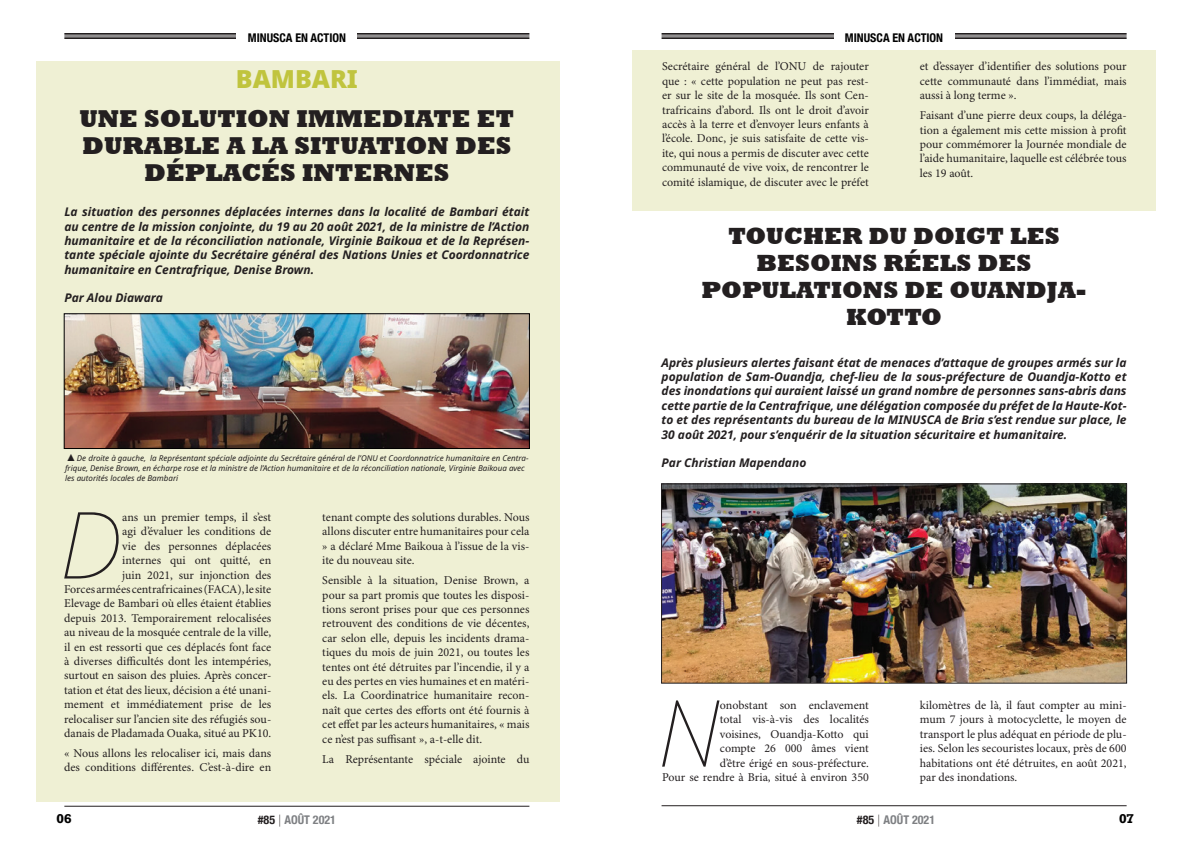
<style>
.page{position:relative;width:1191px;height:842px;background:#fff}
.page>*{position:absolute;margin:0;border:0;box-sizing:border-box;transform-origin:0 0}
.t1{font:italic 100 92.7px "Noto Sans";color:#231f20}
.t2{font:800 25px/27px "Rockwell";color:#231f20;text-align:center}
.t3{font:900 25px "Noto Sans";color:#c0c43e}
.t4{font:800 24px/27px "Rockwell";color:#231f20;text-align:center}
.t5{font:12px/14.4px "Minion Pro";color:#231f20;text-align:justify}
.t6{font:italic 700 12px/14.4px "Noto Sans";color:#231f20;text-align:justify}
.t7{font:700 condensed 12px "Helvetica Neue";color:#000}
.t8{font:700 condensed 12px "Helvetica Neue";color:#7e8083}
.t9{font:700 12px "Rockwell";color:#000}
.t10{font:italic 8px/9.6px "Noto Sans";color:#231f20}
.s1{font-style:normal;font-size:12px}
.s2{color:#231f20}
.s3{font-weight:100;font-stretch:normal;color:#231f20}
</style>
<div class="page">
<hr style="left:64px;top:806px;width:465px;height:1px;background:#231f20">
<hr style="left:661px;top:805px;width:465px;height:1px;background:#231f20">
<hr style="left:64px;top:33px;width:465px;height:2px;background:#231f20">
<hr style="left:64px;top:36px;width:465px;height:1px;background:#231f20">
<hr style="left:64px;top:37px;width:465px;height:2px;background:#231f20">
<hr style="left:661px;top:33px;width:465px;height:2px;background:#231f20">
<hr style="left:661px;top:36px;width:465px;height:1px;background:#231f20">
<hr style="left:661px;top:37px;width:465px;height:2px;background:#231f20">
<div style="left:237px;top:26px;width:120px;height:20px;background:#fff"></div>
<div style="left:834px;top:26px;width:120px;height:20px;background:#fff"></div>
<div style="left:632px;top:51px;width:524px;height:160px;background:#eff0d4"></div>
<div style="left:36px;top:62px;width:523px;height:740px;background:#eff0d4"></div>
<img style="left:66px;top:316px;width:461px;height:131px">
<div style="left:64px;top:314px;width:465px;height:135px;border:1px solid #000"></div>
<img style="left:663px;top:486px;width:461px;height:195px">
<div style="left:661px;top:484px;width:465px;height:199px;border:1px solid #231f20"></div>
<p class="t7" style="left:248px;top:28px;width:100px">MINUSCA EN ACTION</p>
<p class="t7" style="left:845px;top:28px;width:100px">MINUSCA EN ACTION</p>
<h2 class="t3" style="left:236px;top:60px;width:124px">BAMBARI</h2>
<h2 class="t2" style="left:79px;top:105px;width:436px">UNE SOLUTION IMMEDIATE ET<br>DURABLE A LA SITUATION DES<br>DÉPLACÉS INTERNES</h2>
<p class="t6" style="left:64px;top:205px;width:466px">La situation des personnes déplacées internes dans la localité de Bambari était au centre de la mission conjointe, du 19 au 20 août 2021, de la ministre de l’Action humanitaire et de la réconciliation nationale, Virginie Baikoua et de la Représen&shy;tante spéciale ajointe du Secrétaire général des Nations Unies et Coordonnatrice humanitaire en Centrafrique, Denise Brown.</p>
<p class="t6" style="left:64px;top:291px;width:100px">Par Alou Diawara</p>
<p class="t10" style="left:65px;top:454px;width:465px"><span class="s1">▲</span>De droite à gauche, la Représentant spéciale adjointe du Secrétaire général de l’ONU et Coordonnatrice humanitaire en Centra&shy;frique, Denise Brown, en écharpe rose et la ministre de l’Action humanitaire et de la réconciliation nationale, Virginie Baikoua avec les autorités locales de Bambari</p>
<h1 class="t1" style="left:60px;top:478px;width:64px">D</h1>
<p class="t5" style="left:64px;top:510px;width:209px;text-align:right">ans un premier temps, il s’est<br>agi d’évaluer les conditions de<br>vie des personnes déplacées<br>internes qui ont quitté, en<br>juin 2021, sur injonction des<br>Forces armées centrafricaines (FACA), le site Elevage de Bambari où elles étaient établies depuis 2013. Temporairement relocalisées au niveau de la mosquée centrale de la ville, il en est ressorti que ces déplacés font face à diverses difficultés dont les intempéries, surtout en saison des pluies. Après concer&shy;tation et état des lieux, décision a été unani&shy;mement et immédiatement prise de les relocaliser sur l’ancien site des réfugiés sou&shy;danais de Pladamada Ouaka, situé au PK10.</p>
<p class="t5" style="left:64px;top:746px;width:209px">« Nous allons les relocaliser ici, mais dans des conditions différentes. C’est-à-dire en</p>
<p class="t5" style="left:322px;top:510px;width:209px">tenant compte des solutions durables. Nous allons discuter entre humanitaires pour cela » a déclaré Mme Baikoua à l’issue de la vis&shy;ite du nouveau site.</p>
<p class="t5" style="left:322px;top:574px;width:209px">Sensible à la situation, Denise Brown, a pour sa part promis que toutes les disposi&shy;tions seront prises pour que ces personnes retrouvent des conditions de vie décentes, car selon elle, depuis les incidents drama&shy;tiques du mois de juin 2021, ou toutes les tentes ont été détruites par l’incendie, il y a eu des pertes en vies humaines et en matéri&shy;els. La Coordinatrice humanitaire recon&shy;naît que certes des efforts ont été fournis à cet effet par les acteurs humanitaires, « mais ce n’est pas suffisant », a-t-elle dit.</p>
<p class="t5" style="left:322px;top:752px;width:209px">La Représentante spéciale ajointe du</p>
<p class="t5" style="left:662px;top:60px;width:208px">Secrétaire général de l’ONU de rajouter que : « cette population ne peut pas rest&shy;er sur le site de la mosquée. Ils sont Cen&shy;trafricains d’abord. Ils ont le droit d’avoir accès à la terre et d’envoyer leurs enfants à l’école. Donc, je suis satisfaite de cette vis&shy;ite, qui nous a permis de discuter avec cette communauté de vive voix, de rencontrer le comité islamique, de discuter avec le préfet</p>
<p class="t5" style="left:920px;top:60px;width:208px">et d’essayer d’identifier des solutions pour cette communauté dans l’immédiat, mais aussi à long terme ».</p>
<p class="t5" style="left:920px;top:109px;width:208px">Faisant d’une pierre deux coups, la déléga&shy;tion a également mis cette mission à profit pour commémorer la Journée mondiale de l’aide humanitaire, laquelle est célébrée tous les 19 août.</p>
<h3 class="t4" style="left:701px;top:223px;width:386px">TOUCHER DU DOIGT LES<br>BESOINS RÉELS DES<br>POPULATIONS DE OUANDJA-<br>KOTTO</h3>
<p class="t6" style="left:661px;top:355px;width:466px">Après plusieurs alertes faisant état de menaces d’attaque de groupes armés sur la population de Sam-Ouandja, chef-lieu de la sous-préfecture de Ouandja-Kotto et des inondations qui auraient laissé un grand nombre de personnes sans-abris dans cette partie de la Centrafrique, une délégation composée du préfet de la Haute-Kot&shy;to et des représentants du bureau de la MINUSCA de Bria s’est rendue sur place, le 30 août 2021, pour s’enquérir de la situation sécuritaire et humanitaire.</p>
<p class="t6" style="left:661px;top:456px;width:146px">Par Christian Mapendano</p>
<h1 class="t1" style="left:657px;top:666px;width:64px">N</h1>
<p class="t5" style="left:662px;top:698px;width:208px;text-align:right">onobstant son enclavement<br>total vis-à-vis des localités<br>voisines, Ouandja-Kotto qui<br>compte 26 000 âmes vient<br>d’être érigé en sous-préfecture.<br>Pour se rendre à Bria, situé à environ 350</p>
<p class="t5" style="left:920px;top:698px;width:208px">kilomètres de là, il faut compter au mini&shy;mum 7 jours à motocyclette, le moyen de transport le plus adéquat en période de plu&shy;ies. Selon les secouristes locaux, près de 600 habitations ont été détruites, en août 2021, par des inondations.</p>
<p class="t8" style="left:258px;top:809px;width:80px"><span class="s2">#85</span> <span class="s3">|</span> AOÛT 2021</p>
<p class="t8" style="left:857px;top:809px;width:80px"><span class="s2">#85</span> <span class="s3">|</span> AOÛT 2021</p>
<p class="t9" style="left:57px;top:810px;width:17px">06</p>
<p class="t9" style="left:1119px;top:810px;width:17px">07</p>
</div>
